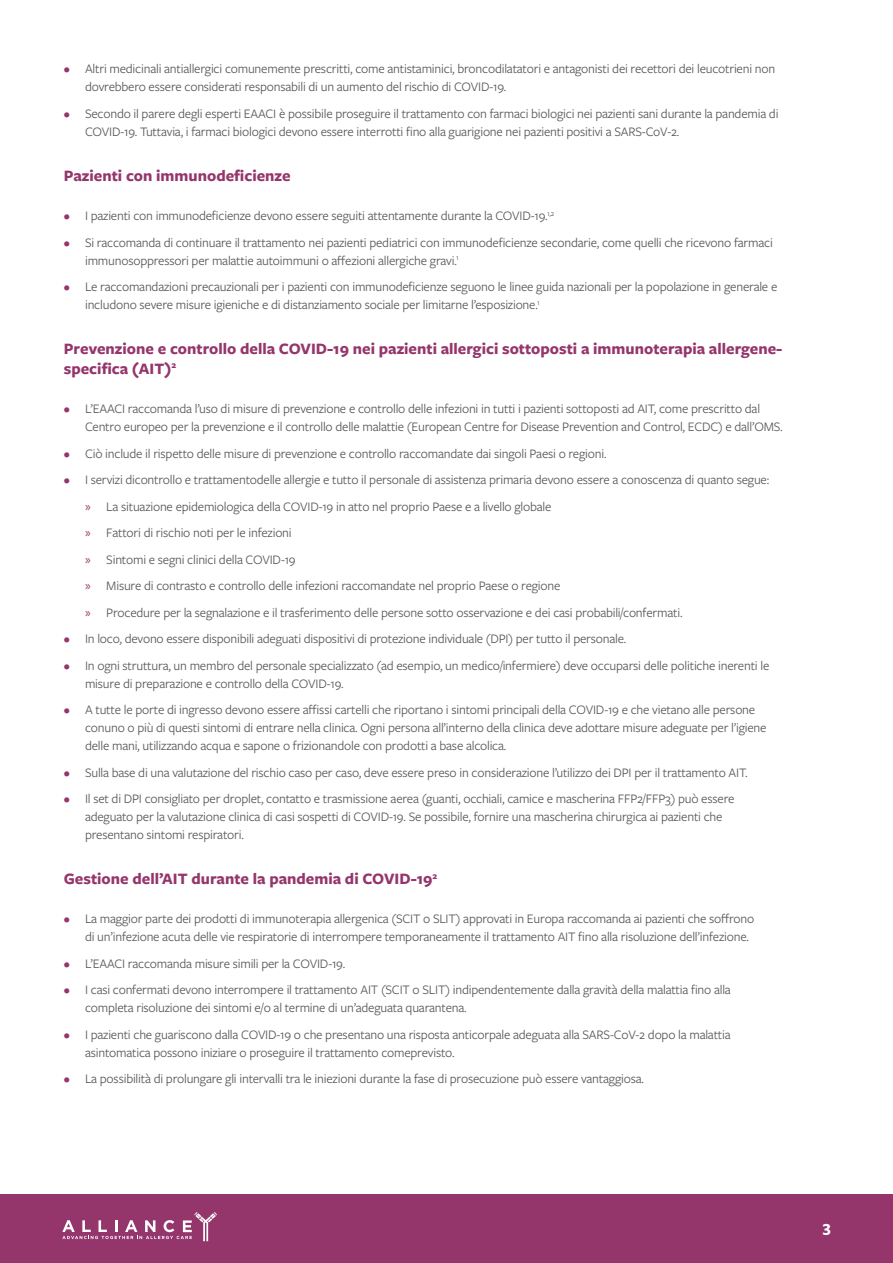
<style>
.page{position:relative;width:893px;height:1263px;background:#fff}
.page>*{position:absolute;margin:0;border:0;box-sizing:border-box;transform-origin:0 0}
.t1{font:700 16.5px/19.5px "Freight Sans Pro";color:#94366c}
.t2{font:700 16.5px "Freight Sans Pro";color:#fff}
.t3{font:13.5px/18px "Freight Sans Pro";letter-spacing:-.015em;color:#57585a}
.s1{color:#94366c}
.s2{font-family:"Myriad Pro";color:#94366c}
</style>
<div class="page">
<div style="left:0;top:1194px;width:893px;height:69px;background:#94366c"></div>
<svg style="left:62px;top:1212px;width:155px;height:29px"></svg>
<p class="t3" style="left:85px;top:59px;width:692px;text-indent:-21px"><span class="s1">•</span> Altri medicinali antiallergici comunemente prescritti, come antistaminici, broncodilatatori e antagonisti dei recettori dei leucotrieni non dovrebbero essere considerati responsabili di un aumento del rischio di COVID-19.</p>
<p class="t3" style="left:85px;top:104px;width:695px;text-indent:-21px"><span class="s1">•</span> Secondo il parere degli esperti EAACI è possibile proseguire il trattamento con farmaci biologici nei pazienti sani durante la pandemia di<br>COVID-19. Tuttavia, i farmaci biologici devono essere interrotti fino alla guarigione nei pazienti positivi a SARS-CoV-2.</p>
<p class="t1" style="left:64px;top:165px;width:228px">Pazienti con immunodeficienze</p>
<p class="t3" style="left:64px;top:206px;width:492px"><span class="s1">•</span> I pazienti con immunodeficienze devono essere seguiti attentamente durante la COVID-19.<sup>1,2</sup></p>
<p class="t3" style="left:85px;top:233px;width:689px;text-indent:-21px"><span class="s1">•</span> Si raccomanda di continuare il trattamento nei pazienti pediatrici con immunodeficienze secondarie, come quelli che ricevono farmaci immunosoppressori per malattie autoimmuni o affezioni allergiche gravi.<sup>1</sup></p>
<p class="t3" style="left:85px;top:277px;width:694px;text-indent:-21px"><span class="s1">•</span> Le raccomandazioni precauzionali per i pazienti con immunodeficienze seguono le linee guida nazionali per la popolazione in generale e includono severe misure igieniche e di distanziamento sociale per limitarne l’esposizione.<sup>1</sup></p>
<p class="t1" style="left:64px;top:338px;width:720px">Prevenzione e controllo della COVID-19 nei pazienti allergici sottoposti a immunoterapia allergene&shy;specifica (AIT)<sup>2</sup></p>
<p class="t3" style="left:85px;top:399px;width:699px;text-indent:-21px"><span class="s1">•</span> L’EAACI raccomanda l’uso di misure di prevenzione e controllo delle infezioni in tutti i pazienti sottoposti ad AIT, come prescritto dal<br>Centro europeo per la prevenzione e il controllo delle malattie (European Centre for Disease Prevention and Control, ECDC) e dall’OMS.</p>
<p class="t3" style="left:64px;top:444px;width:544px"><span class="s1">•</span> Ciò include il rispetto delle misure di prevenzione e controllo raccomandate dai singoli Paesi o regioni.</p>
<p class="t3" style="left:64px;top:470px;width:707px"><span class="s1">•</span> I servizi dicontrollo e trattamentodelle allergie e tutto il personale di assistenza primaria devono essere a conoscenza di quanto segue:</p>
<p class="t3" style="left:85px;top:497px;width:468px"><span class="s2">»</span> La situazione epidemiologica della COVID-19 in atto nel proprio Paese e a livello globale</p>
<p class="t3" style="left:85px;top:523px;width:208px"><span class="s2">»</span> Fattori di rischio noti per le infezioni</p>
<p class="t3" style="left:85px;top:550px;width:212px"><span class="s2">»</span> Sintomi e segni clinici della COVID-19</p>
<p class="t3" style="left:85px;top:576px;width:477px"><span class="s2">»</span> Misure di contrasto e controllo delle infezioni raccomandate nel proprio Paese o regione</p>
<p class="t3" style="left:85px;top:603px;width:599px"><span class="s2">»</span> Procedure per la segnalazione e il trasferimento delle persone sotto osservazione e dei casi probabili/confermati.</p>
<p class="t3" style="left:64px;top:629px;width:564px"><span class="s1">•</span> In loco, devono essere disponibili adeguati dispositivi di protezione individuale (DPI) per tutto il personale.</p>
<p class="t3" style="left:85px;top:656px;width:686px;text-indent:-21px"><span class="s1">•</span> In ogni struttura, un membro del personale specializzato (ad esempio, un medico/infermiere) deve occuparsi delle politiche inerenti le misure di preparazione e controllo della COVID-19.</p>
<p class="t3" style="left:85px;top:700px;width:683px;text-indent:-21px"><span class="s1">•</span> A tutte le porte di ingresso devono essere affissi cartelli che riportano i sintomi principali della COVID-19 e che vietano alle persone conuno o più di questi sintomi di entrare nella clinica. Ogni persona all’interno della clinica deve adottare misure adeguate per l’igiene delle mani, utilizzando acqua e sapone o frizionandole con prodotti a base alcolica.</p>
<p class="t3" style="left:64px;top:763px;width:685px"><span class="s1">•</span> Sulla base di una valutazione del rischio caso per caso, deve essere preso in considerazione l’utilizzo dei DPI per il trattamento AIT.</p>
<p class="t3" style="left:85px;top:789px;width:651px;text-indent:-21px"><span class="s1">•</span> Il set di DPI consigliato per droplet, contatto e trasmissione aerea (guanti, occhiali, camice e mascherina FFP2/FFP3) può essere adeguato per la valutazione clinica di casi sospetti di COVID-19. Se possibile, fornire una mascherina chirurgica ai pazienti che presentano sintomi respiratori.</p>
<p class="t1" style="left:64px;top:868px;width:375px">Gestione dell’AIT durante la pandemia di COVID-19<sup>2</sup></p>
<p class="t3" style="left:85px;top:909px;width:671px;text-indent:-21px"><span class="s1">•</span> La maggior parte dei prodotti di immunoterapia allergenica (SCIT o SLIT) approvati in Europa raccomanda ai pazienti che soffrono di un’infezione acuta delle vie respiratorie di interrompere temporaneamente il trattamento AIT fino alla risoluzione dell’infezione.</p>
<p class="t3" style="left:64px;top:954px;width:283px"><span class="s1">•</span> L’EAACI raccomanda misure simili per la COVID-19.</p>
<p class="t3" style="left:85px;top:980px;width:647px;text-indent:-21px"><span class="s1">•</span> I casi confermati devono interrompere il trattamento AIT (SCIT o SLIT) indipendentemente dalla gravità della malattia fino alla completa risoluzione dei sintomi e/o al termine di un’adeguata quarantena.</p>
<p class="t3" style="left:85px;top:1025px;width:647px;text-indent:-21px"><span class="s1">•</span> I pazienti che guariscono dalla COVID-19 o che presentano una risposta anticorpale adeguata alla SARS-CoV-2 dopo la malattia asintomatica possono iniziare o proseguire il trattamento comeprevisto.</p>
<p class="t3" style="left:64px;top:1069px;width:582px"><span class="s1">•</span> La possibilità di prolungare gli intervalli tra le iniezioni durante la fase di prosecuzione può essere vantaggiosa.</p>
<p class="t2" style="left:823px;top:1215px;width:9px">3</p>
</div>
